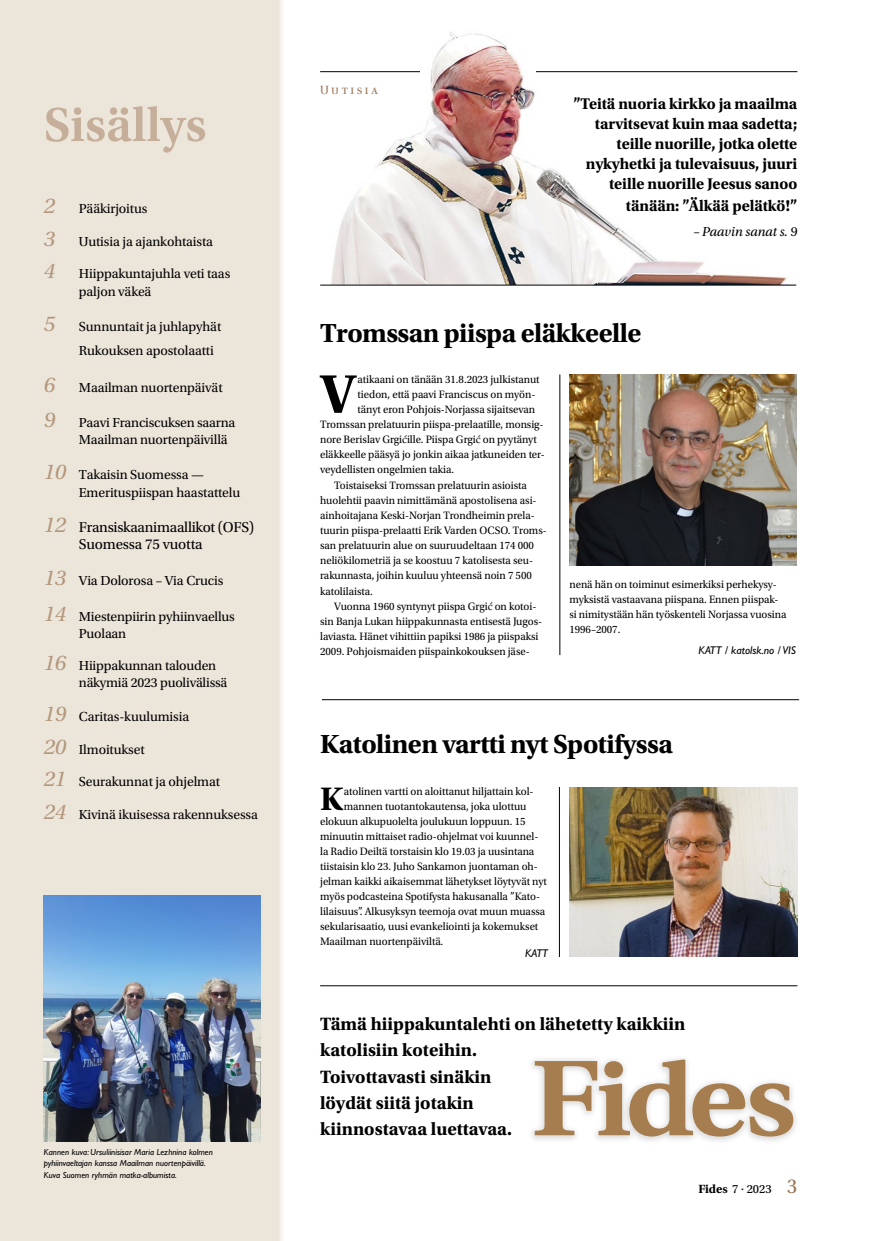
<style>
.page{position:relative;width:886px;height:1241px;background:#fff}
.page>*{position:absolute;margin:0;border:0;box-sizing:border-box;transform-origin:0 0}
.t1{font:109.62px "Utopia Std Semibold Capt";color:#a67d4e;scale:1.1 1}
.t2{font:700 57.25px "Utopia Std";color:#000}
.t3{font:600 50px "Utopia Std";color:#c6af9a}
.t4{font:700 34.25px "Utopia Std";color:#000}
.t5{font:700 27.5px "Utopia Std";letter-spacing:-.02em;color:#000}
.t6{font:700 18.75px/26.2px "Utopia Std";color:#000}
.t7{font:700 16.25px/20.2px "Utopia Std";letter-spacing:-.005em;color:#000;text-align:right}
.t8{font:15px/17.5px "Utopia Std";letter-spacing:-.02em;color:#000}
.t9{font:13.75px/17.5px "Utopia Std";letter-spacing:-.01em;color:#000}
.t10{font:italic 13.75px "Utopia Std";letter-spacing:-.01em;color:#000}
.t11{font:12.5px "Utopia Std Capt";color:#000}
.t12{font:12.5px "Utopia Std Subh";letter-spacing:.2em;color:#997655}
.t13{font:11.25px/15px "Utopia Std";letter-spacing:-.005em;color:#000}
.t14{font:italic 11.25px "Gill Sans Std";color:#000}
.t15{font:italic 8.75px/11.2px "Gill Sans Std";letter-spacing:-.005em;color:#000}
.s1{font-style:italic;font-size:22.5px;color:#b3977c}
.s2{font-family:"Palatino"}
.s3{font-size:114px}
.s4{font-family:"Utopia Std";font-weight:700}
.s5{font-family:"Utopia Std";font-weight:600}
.s6{font-family:"Utopia Std";font-size:21.25px;color:#997655}
</style>
<div class="page">
<img style="left:320px;top:32px;width:478px;height:253px">
<div style="left:0;top:0;width:285px;height:1240px;background:#ece5da"></div>
<hr style="left:320px;top:285px;width:476px;height:1px;background:#000">
<hr style="left:559px;top:786px;width:1px;height:170px;background:#000">
<hr style="left:322px;top:699px;width:477px;height:1px;background:#000">
<hr style="left:560px;top:374px;width:1px;height:281px;background:#000">
<hr style="left:320px;top:985px;width:477px;height:1px;background:#000">
<img style="left:569px;top:374px;width:227px;height:191px">
<img style="left:44px;top:895px;width:216px;height:246px">
<img style="left:569px;top:787px;width:228px;height:169px">
<div style="left:527px;top:1053px;width:274px;height:92px;background:#000;opacity:.16"></div>
<p class="t12" style="left:320px;top:83px;width:59px">Uutisia</p>
<h3 class="t3" style="left:44px;top:97px;width:164px">Sisällys</h3>
<h3 class="t7" style="left:573px;top:94px;width:225px">”Teitä nuoria kirkko ja maailma tarvitsevat kuin maa sadetta; teille nuorille, jotka olette nykyhetki ja tulevaisuus, juuri teille nuorille Jeesus sanoo tänään: ”Älkää pelätkö!”</h3>
<p class="t10" style="left:693px;top:224px;width:106px">– Paavin sanat s. 9</p>
<p class="t9" style="left:44px;top:200px;width:105px"><span class="s1">2</span> Pääkirjoitus</p>
<p class="t9" style="left:44px;top:233px;width:171px"><span class="s1">3</span> Uutisia ja ajankohtaista</p>
<p class="t9" style="left:79px;top:265px;width:153px;text-indent:-35px"><span class="s1">4</span> Hiippakuntajuhla veti taas paljon väkeä</p>
<p class="t9" style="left:79px;top:314px;width:144px;line-height:24px;text-indent:-35px"><span class="s1">5</span> Sunnuntait ja juhlapyhät<br>Rukouksen apostolaatti</p>
<p class="t9" style="left:44px;top:378px;width:180px"><span class="s1">6</span> Maailman nuortenpäivät</p>
<p class="t9" style="left:79px;top:413px;width:158px;text-indent:-35px"><span class="s1">9</span> Paavi Franciscuksen saarna<br>Maailman nuortenpäivillä</p>
<p class="t9" style="left:79px;top:466px;width:163px;text-indent:-35px"><span class="s1">10</span> Takaisin Suomessa —<br>Emerituspiispan haastattelu</p>
<h3 class="t8" style="left:79px;top:518px;width:177px;text-indent:-35px"><span class="s1">12</span> Fransiskaanimaallikot (OFS)<br>Suomessa 75 vuotta</h3>
<p class="t9" style="left:44px;top:572px;width:181px"><span class="s1">13</span> Via Dolorosa – Via Crucis</p>
<p class="t9" style="left:79px;top:607px;width:158px;text-indent:-35px"><span class="s1">14</span> Miestenpiirin pyhiinvaellus<br>Puolaan</p>
<p class="t9" style="left:79px;top:656px;width:150px;text-indent:-35px"><span class="s1">16</span> Hiippakunnan talouden näkymiä 2023 puolivälissä</p>
<p class="t9" style="left:44px;top:708px;width:147px"><span class="s1">19</span> Caritas-kuulumisia</p>
<p class="t9" style="left:44px;top:740px;width:102px"><span class="s1">20</span> Ilmoitukset</p>
<p class="t9" style="left:44px;top:773px;width:178px"><span class="s1">21</span> Seurakunnat ja ohjelmat</p>
<p class="t9" style="left:44px;top:805px;width:216px"><span class="s1">24</span> Kivinä ikuisessa rakennuksessa</p>
<h3 class="t5" style="left:320px;top:317px;width:323px">Tromssan piispa eläkkeelle</h3>
<h2 class="t2" style="left:320px;top:361px;width:38px">V</h2>
<p class="t13" style="left:358px;top:372px;width:184px">atikaani on tänään 31.8.2023 julkistanut</p>
<p class="t13" style="left:358px;top:387px;width:179px">tiedon, että paavi Franciscus on myön-</p>
<p class="t13" style="left:358px;top:402px;width:179px">tänyt eron Pohjois-Norjassa sijaitsevan</p>
<p class="t13" style="left:320px;top:417px;width:225px">Tromssan prelatuurin piispa-prelaatille, monsig-</p>
<p class="t13" style="left:320px;top:432px;width:218px">nore Berislav Grgi<span class="s2">ć</span>ille. Piispa Grgi<span class="s2">ć</span> on pyytänyt</p>
<p class="t13" style="left:320px;top:447px;width:226px">eläkkeelle pääsyä jo jonkin aikaa jatkuneiden ter-</p>
<p class="t13" style="left:320px;top:462px;width:135px">veydellisten ongelmien takia.</p>
<p class="t13" style="left:334px;top:477px;width:194px">Toistaiseksi Tromssan prelatuurin asioista</p>
<p class="t13" style="left:320px;top:492px;width:218px">huolehtii paavin nimittämänä apostolisena asi-</p>
<p class="t13" style="left:320px;top:508px;width:216px">ainhoitajana Keski-Norjan Trondheimin prela-</p>
<p class="t13" style="left:320px;top:523px;width:228px">tuurin piispa-prelaatti Erik Varden OCSO. Troms-</p>
<p class="t13" style="left:320px;top:538px;width:215px">san prelatuurin alue on suuruudeltaan 174 000</p>
<p class="t13" style="left:320px;top:553px;width:214px">neliökilometriä ja se koostuu 7 katolisesta seu-</p>
<p class="t13" style="left:320px;top:568px;width:213px">rakunnasta, joihin kuuluu yhteensä noin 7 500</p>
<p class="t13" style="left:320px;top:583px;width:54px">katolilaista.</p>
<p class="t13" style="left:334px;top:598px;width:204px">Vuonna 1960 syntynyt piispa Grgi<span class="s2">ć</span> on kotoi-</p>
<p class="t13" style="left:320px;top:613px;width:223px">sin Banja Lukan hiippakunnasta entisestä Jugos-</p>
<p class="t13" style="left:320px;top:629px;width:220px">laviasta. Hänet vihittiin papiksi 1986 ja piispaksi</p>
<p class="t13" style="left:320px;top:644px;width:211px">2009. Pohjoismaiden piispainkokouksen jäse-</p>
<p class="t13" style="left:569px;top:577px;width:219px">nenä hän on toiminut esimerkiksi perhekysy&shy;myksistä vastaavana piispana. Ennen piispak&shy;si nimitystään hän työskenteli Norjassa vuosina 1996–2007.</p>
<p class="t14" style="left:698px;top:644px;width:99px">KATT / katolsk.no / VIS</p>
<h3 class="t5" style="left:320px;top:728px;width:354px">Katolinen vartti nyt Spotifyssa</h3>
<h3 class="t4" style="left:320px;top:779px;width:25px">K</h3>
<p class="t13" style="left:344px;top:784px;width:191px">atolinen vartti on aloittanut hiljattain kol-</p>
<p class="t13" style="left:344px;top:799px;width:184px">mannen tuotantokautensa, joka ulottuu</p>
<p class="t13" style="left:320px;top:814px;width:207px">elokuun alkupuolelta joulukuun loppuun. 15</p>
<p class="t13" style="left:320px;top:829px;width:220px">minuutin mittaiset radio-ohjelmat voi kuunnel-</p>
<p class="t13" style="left:320px;top:844px;width:216px">la Radio Deiltä torstaisin klo 19.03 ja uusintana</p>
<p class="t13" style="left:320px;top:859px;width:219px">tiistaisin klo 23. Juho Sankamon juontaman oh-</p>
<p class="t13" style="left:320px;top:874px;width:228px">jelman kaikki aikaisemmat lähetykset löytyvät nyt</p>
<p class="t13" style="left:320px;top:889px;width:221px">myös podcasteina Spotifysta hakusanalla ”Kato-</p>
<p class="t13" style="left:320px;top:904px;width:227px">lilaisuus”. Alkusyksyn teemoja ovat muun muassa</p>
<p class="t13" style="left:320px;top:919px;width:220px">sekularisaatio, uusi evankeliointi ja kokemukset</p>
<p class="t13" style="left:320px;top:934px;width:125px">Maailman nuortenpäiviltä.</p>
<p class="t14" style="left:525px;top:946px;width:24px">KATT</p>
<p class="t15" style="left:44px;top:1146px;width:171px">Kannen kuva: Ursuliinisisar Maria Lezhnina kolmen pyhiinvaeltajan kanssa Maailman nuortenpäivillä.<br>Kuva Suomen ryhmän matka-albumista.</p>
<h3 class="t6" style="left:320px;top:1010px;width:367px">Tämä hiippakuntalehti on lähetetty kaikkiin katolisiin koteihin.<br>Toivottavasti sinäkin<br>löydät siitä jotakin<br>kiinnostavaa luettavaa.</h3>
<h1 class="t1" style="left:530px;top:1036px;width:243px"><span class="s3">F</span>ides</h1>
<p class="t11" style="left:698px;top:1181px;width:100px"><span class="s4">Fide</span><span class="s5">s</span> 7 . 2023 <span class="s6">3</span></p>
</div>
